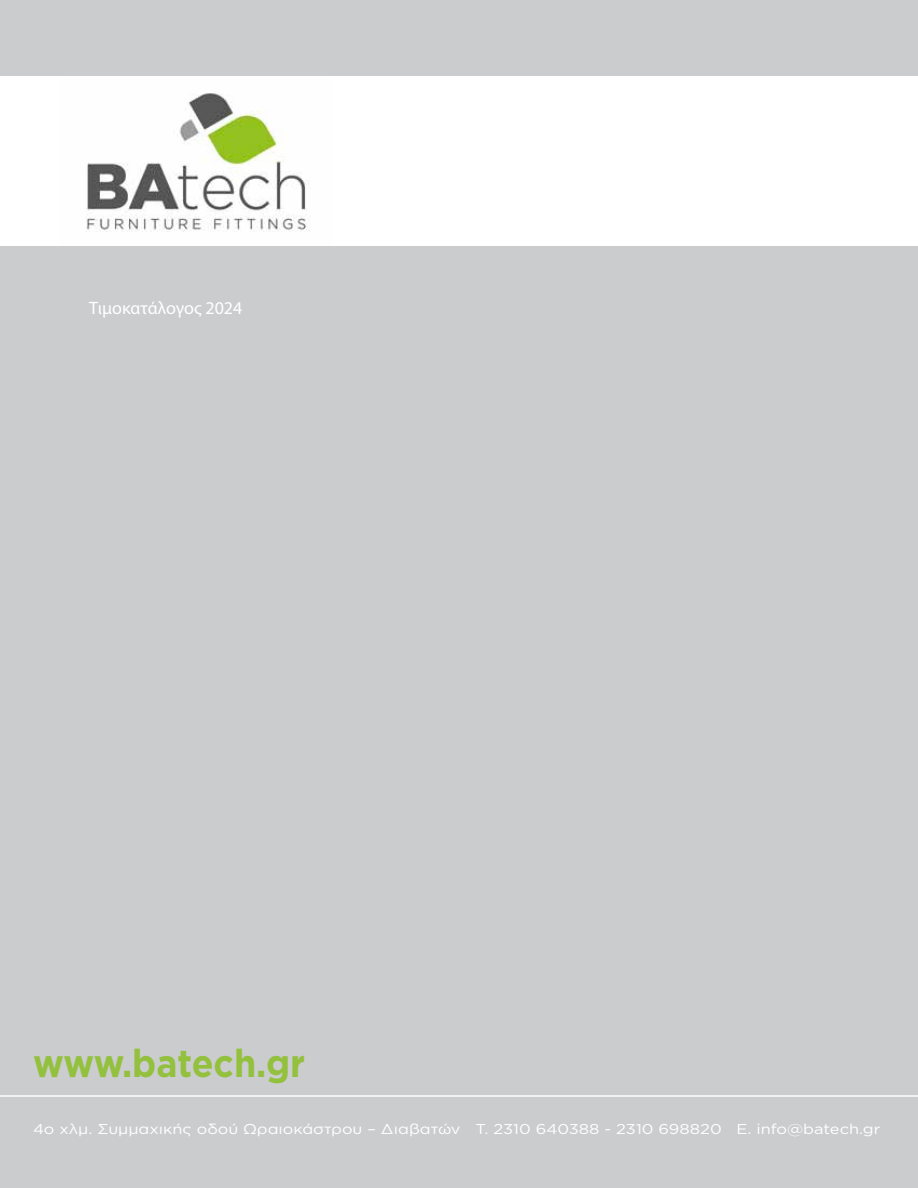
<style>
.page{position:relative;width:918px;height:1188px;background:#cbccce}
.page>*{position:absolute;margin:0;border:0;box-sizing:border-box;transform-origin:0 0}
.t1{font:700 38.85px "Gotham Greek";color:#93c13e;scale:.92 1}
.t2{font:18px "Myriad Pro";color:#fff}
.t3{font:14.25px "Gotham Greek";color:#fff;scale:1.15 1}
</style>
<div class="page">
<div style="left:0;top:76px;width:918px;height:170px;background:#fff"></div>
<img style="left:86px;top:93px;width:223px;height:139px">
<hr style="left:0;top:1095px;width:918px;height:2px;background:#fff">
<p class="t2" style="left:89px;top:297px;width:155px">Τιμοκατάλογος 2024</p>
<h1 class="t1" style="left:33px;top:1041px;width:297px">www.batech.gr</h1>
<p class="t3" style="left:33px;top:1121px;width:738px">4ο χλμ. Συμμαχικής οδού Ωραιοκάστρου – Διαβατών T. 2310 640388 - 2310 698820 E. info@batech.gr</p>
</div>
